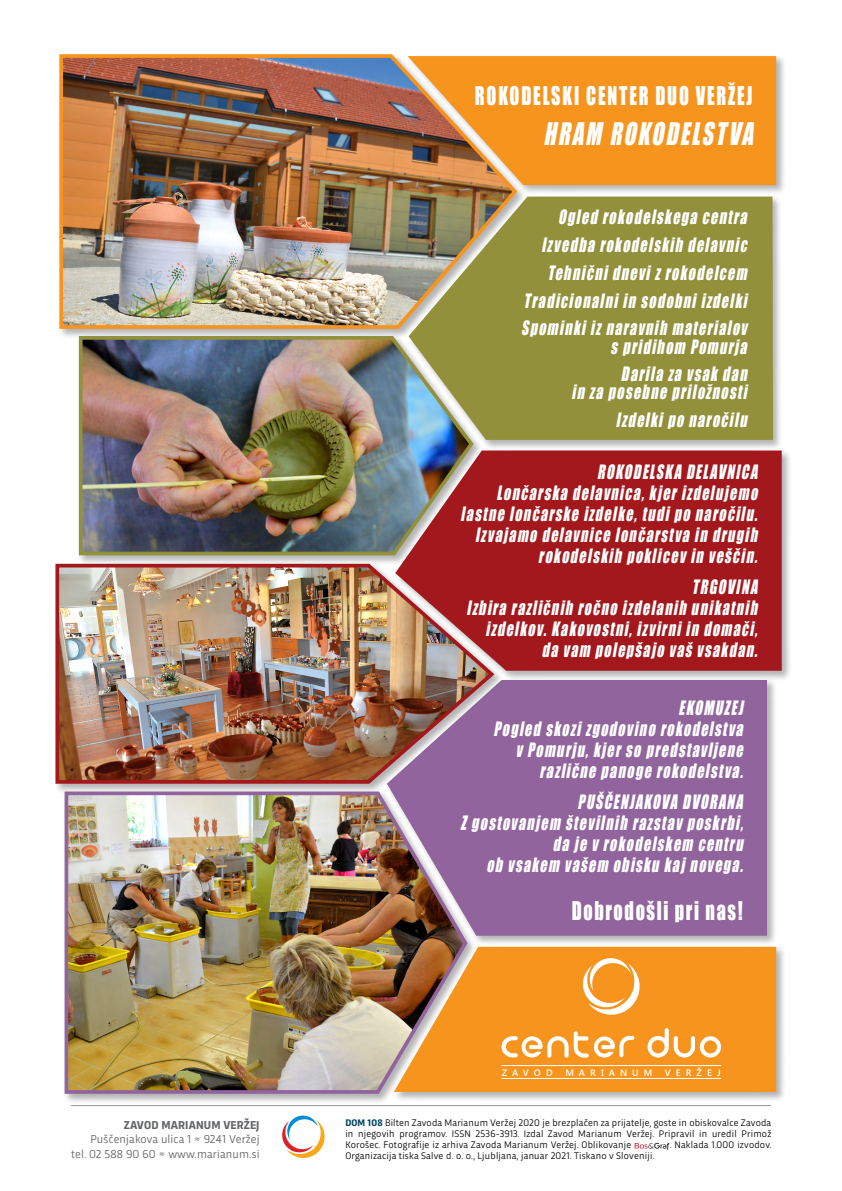
<style>
.page{position:relative;width:842px;height:1191px;background:#fff}
.page>*{position:absolute;margin:0;border:0;box-sizing:border-box;transform-origin:0 0}
.t1{font:italic 28.6px "Impact";color:#fff;scale:.77 1}
.t2{font:23.7px "Impact";letter-spacing:.1em;color:#fff;scale:.77 1}
.t3{font:italic 18.2px/21px "Impact";color:#fff;text-align:right;scale:.77 1}
.t4{font:12px/14.5px "Trasandina W03";letter-spacing:.01em;color:#636466;text-align:right}
.t5{font:700 12px "Trasandina W03";letter-spacing:.01em;color:#636466}
.t6{font:10px/11px "Trasandina W03";letter-spacing:.02em;color:#000;text-align:justify}
.t7{font:600 9.4px "Segoe UI";letter-spacing:.54em;color:#fff}
.s1{font-weight:700;color:#00465f}
</style>
<div class="page">
<svg style="left:635px;top:1142px;width:34px;height:8px"></svg>
<svg style="left:282px;top:1115px;width:43px;height:43px"></svg>
<div style="left:407px;top:194px;width:376px;height:256px;background:#000;opacity:.3"></div>
<div style="left:483px;top:197px;width:290px;height:243px;background:#93903c"></div>
<div style="left:394px;top:448px;width:398px;height:233px;background:#000;opacity:.3"></div>
<div style="left:483px;top:450px;width:299px;height:221px;background:#a3181c"></div>
<div style="left:386px;top:678px;width:391px;height:267px;background:#000;opacity:.3"></div>
<div style="left:477px;top:680px;width:290px;height:255px;background:#91649d"></div>
<div style="left:392px;top:944px;width:394px;height:158px;background:#000;opacity:.3"></div>
<div style="left:477px;top:946px;width:299px;height:146px;background:#f7941e"></div>
<div style="left:407px;top:54px;width:379px;height:141px;background:#000;opacity:.3"></div>
<div style="left:527px;top:56px;width:249px;height:129px;background:#f7941e"></div>
<div style="left:53px;top:561px;width:451px;height:233px;background:#000;opacity:.3"></div>
<img style="left:54px;top:562px;width:443px;height:223px">
<div style="left:57px;top:52px;width:470px;height:287px;background:#000;opacity:.3"></div>
<img style="left:58px;top:52px;width:462px;height:279px">
<div style="left:77px;top:334px;width:406px;height:231px;background:#000;opacity:.3"></div>
<img style="left:77px;top:334px;width:399px;height:223px">
<div style="left:63px;top:789px;width:414px;height:314px;background:#000;opacity:.3"></div>
<img style="left:63px;top:789px;width:407px;height:306px">
<svg style="left:581px;top:958px;width:61px;height:59px"></svg>
<svg style="left:501px;top:1031px;width:133px;height:26px"></svg>
<svg style="left:647px;top:1028px;width:74px;height:29px"></svg>
<hr style="left:501px;top:1078px;width:220px;height:1px;background:#fff">
<hr style="left:501px;top:1065px;width:220px;height:1px;background:#fff">
<hr style="left:71px;top:1105px;width:700px;height:1px;background:#939598">
<p class="t5" style="left:124px;top:1115px;width:137px">ZAVOD MARIANUM VERŽEJ</p>
<p class="t4" style="left:71px;top:1130px;width:190px">Puščenjakova ulica 1 ≈ 9241 Veržej<br>tel. 02 588 90 60 ≈ www.marianum.si</p>
<h2 class="t2" style="left:475px;top:78px;width:362px">ROKODELSKI CENTER DUO VERŽEJ</h2>
<h1 class="t1" style="left:543px;top:111px;width:283px">HRAM ROKODELSTVA</h1>
<p class="t3" style="left:521px;top:202px;width:301px;line-height:27.9px">Ogled rokodelskega centra<br>Izvedba rokodelskih delavnic<br>Tehničnidnevizrokodelcem<br>Tradicionalniin sodobniizdelki<br>Spominki iz naravnih materialov</p>
<p class="t3" style="left:610px;top:332px;width:185px;line-height:27.9px;text-align:center">s pridihom Pomurja<br>Darila za vsak dan</p>
<p class="t3" style="left:571px;top:378px;width:235px;line-height:27.9px">in za posebne priložnosti<br>Izdelkipo naročilu</p>
<p class="t3" style="left:461px;top:461px;width:393px">ROKODELSKA DELAVNICA<br>Lončarska delavnica, kjer izdelujemo lastne lončarske izdelke, tudi po naročilu.<br>Izvajamo delavnice lončarstva in drugih rokodelskih poklicev in veščin.</p>
<p class="t3" style="left:467px;top:576px;width:385px">TRGOVINA<br>Izbira različnih ročno izdelanih unikatnih izdelkov. Kakovostni, izvirni in domači, da vam polepšajo vaš vsakdan.</p>
<p class="t3" style="left:493px;top:697px;width:331px">EKOMUZEJ<br>Pogled skozi zgodovino rokodelstva v Pomurju, kjer so predstavljene različne panoge rokodelstva.</p>
<p class="t3" style="left:460px;top:790px;width:374px">PUŠČENJAKOVA DVORANA<br>Z gostovanjem številnih razstav poskrbi, da je v rokodelskem centru<br>ob vsakem vašem obisku kajnovega.</p>
<h2 class="t2" style="left:572px;top:892px;width:224px">Dobrodošli pri nas!</h2>
<p class="t7" style="left:502px;top:1065px;width:52px">ZAVOD</p>
<p class="t7" style="left:565px;top:1065px;width:88px">MARIANUM</p>
<p class="t7" style="left:665px;top:1065px;width:57px">VERŽEJ</p>
<p class="t6" style="left:345px;top:1116px;width:427px"><span class="s1">DOM 108</span> Bilten Zavoda Marianum Veržej 2020 je brezplačen za prijatelje, goste in obiskovalce Zavoda in njegovih programov. ISSN 2536-3913. Izdal Zavod Marianum Veržej. Pripravil in uredil Primož Korošec. Fotografije iz arhiva Zavoda Marianum Veržej. Oblikovanje</p>
<p class="t6" style="left:670px;top:1138px;width:103px">. Naklada 1.000 izvodov.</p>
<p class="t6" style="left:345px;top:1149px;width:311px">Organizacija tiska Salve d. o. o., Ljubljana, januar 2021. Tiskano v Sloveniji.</p>
</div>
